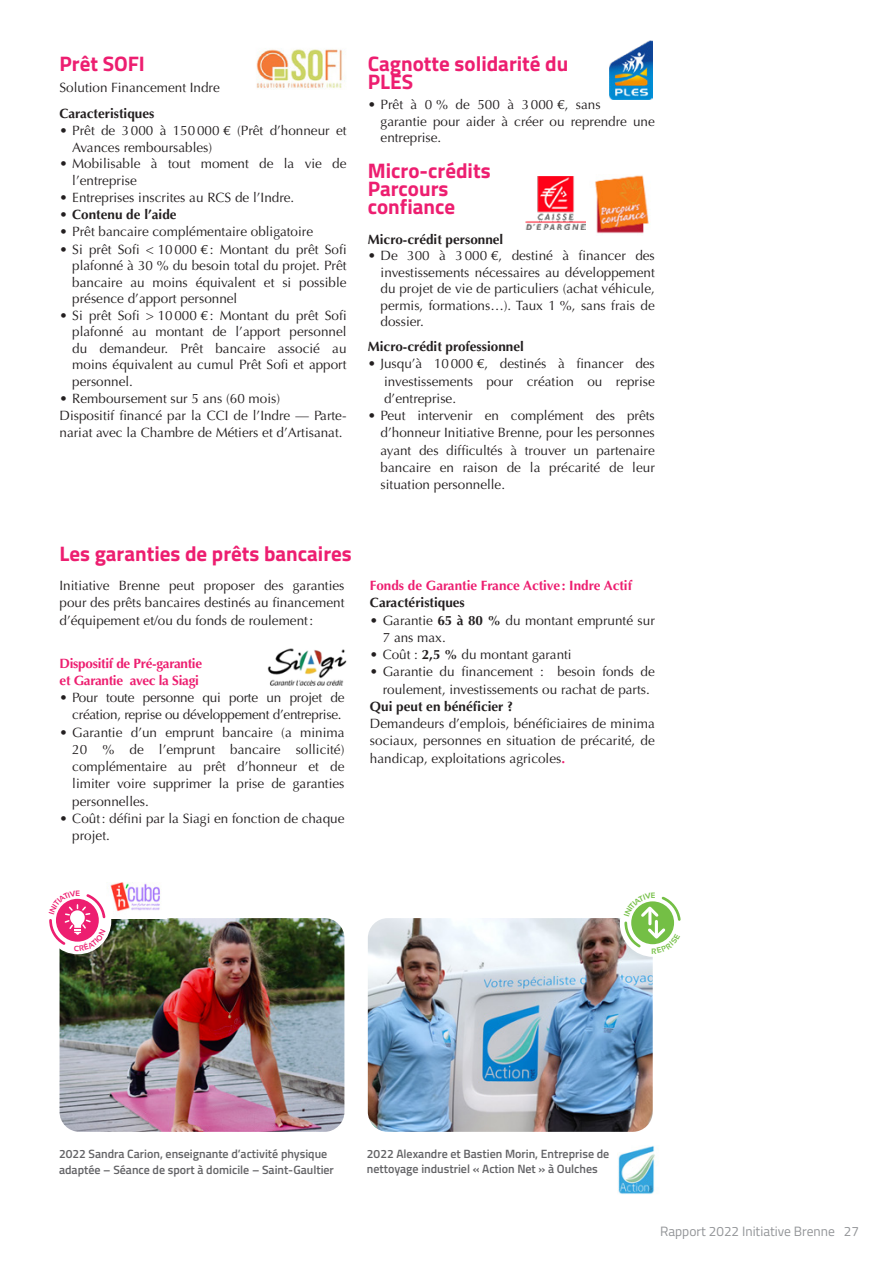
<style>
.page{position:relative;width:893px;height:1263px;background:#fff}
.page>*{position:absolute;margin:0;border:0;box-sizing:border-box;transform-origin:0 0}
.Style_de_paragraphe{font:700 21px/18px "Titillium Web";color:#ed1e70}
.Texte_rapport{font:13.5px/17.2px "Optima LT";color:#231f20;text-align:justify}
.Texte_rapport-2{font:700 13.5px "Optima LT";color:#231f20}
.Texte_rapport-3{font:13.5px/17.2px "Optima LT";letter-spacing:-.02em;color:#231f20;text-align:right}
.Texte_rapport-4{font:700 13.5px/17.2px "Optima LT";letter-spacing:-.02em;color:#ed1e70}
.Texte_rapport-5{font:700 13.5px "Optima LT";color:#ed1e70}
.t1{font:13.5px "Titillium Web";color:#939598}
.Texte_rapport-6{font:600 12px/15.8px "Titillium Web";color:#636366}
.Legende{font:600 12px/15px "Titillium Web";color:#636366}
.s1{font-weight:700}
.s2{font-weight:700;color:#ed1e70}
</style>
<div class="page">
<img style="left:60px;top:918px;width:284px;height:214px">
<img style="left:368px;top:918px;width:285px;height:214px">
<img style="left:526px;top:177px;width:59px;height:53px">
<img style="left:595px;top:175px;width:54px;height:59px">
<div style="left:620px;top:890px;width:66px;height:67px;background:#fff;border-radius:50%"></div>
<img style="left:267px;top:648px;width:80px;height:38px">
<img style="left:256px;top:48px;width:89px;height:42px">
<img style="left:609px;top:41px;width:44px;height:58px">
<div style="left:45px;top:887px;width:66px;height:67px;background:#fff;border-radius:50%"></div>
<img style="left:110px;top:882px;width:50px;height:30px">
<img style="left:617px;top:1146px;width:38px;height:48px">
<svg style="left:623px;top:896px;width:58px;height:58px"></svg>
<svg style="left:49px;top:894px;width:58px;height:57px"></svg>
<p class="Style_de_paragraphe" style="left:60px;top:53px;width:87px">Prêt SOFI</p>
<p class="Texte_rapport" style="left:60px;top:79px;width:162px">Solution Financement Indre</p>
<p class="Texte_rapport-2" style="left:60px;top:105px;width:96px">Caracteristiques</p>
<p class="Texte_rapport" style="left:72px;top:122px;width:276px;line-height:16.5px;text-indent:-13px">• Prêt de 3000 à 150000 € (Prêt d’honneur et<br>Avances remboursables)</p>
<p class="Texte_rapport" style="left:72px;top:155px;width:276px;line-height:16.5px;text-indent:-13px">• Mobilisable à tout moment de la vie de l’entreprise</p>
<p class="Texte_rapport" style="left:60px;top:189px;width:236px">• Entreprises inscrites au RCS de l’Indre.</p>
<p class="Texte_rapport-2" style="left:60px;top:207px;width:119px">• Contenu de l’aide</p>
<p class="Texte_rapport" style="left:60px;top:223px;width:255px">• Prêt bancaire complémentaire obligatoire</p>
<p class="Texte_rapport" style="left:72px;top:241px;width:276px;line-height:16.5px;text-indent:-13px">• Si prêt Sofi &lt; 10000 €: Montant du prêt Sofi plafonné à 30 % du besoin total du projet. Prêt bancaire au moins équivalent et si possible présence d’apport personnel</p>
<p class="Texte_rapport" style="left:72px;top:307px;width:276px;line-height:16.5px;text-indent:-13px">• Si prêt Sofi &gt; 10000 €: Montant du prêt Sofi plafonné au montant de l’apport personnel du demandeur. Prêt bancaire associé au moins équivalent au cumul Prêt Sofi et apport personnel.</p>
<p class="Texte_rapport" style="left:60px;top:390px;width:222px">• Remboursement sur 5 ans (60 mois)</p>
<p class="Texte_rapport" style="left:60px;top:407px;width:289px">Dispositif financé par la CCI de l’Indre — Parte&shy;nariat avec la Chambre de Métiers et d’Artisanat.</p>
<p class="Style_de_paragraphe" style="left:368px;top:53px;width:202px">Cagnotte solidarité du<br>PLES</p>
<p class="Texte_rapport" style="left:381px;top:97px;width:276px;line-height:16.5px;text-align:left;text-indent:-13px">• Prêt à 0 % de 500 à 3000 €, sans<br>garantie pour aider à créer ou reprendre une entreprise.</p>
<p class="Style_de_paragraphe" style="left:368px;top:160px;width:124px">Micro-crédits<br>Parcours confiance</p>
<p class="Texte_rapport-2" style="left:368px;top:231px;width:137px">Micro-crédit personnel</p>
<p class="Texte_rapport" style="left:381px;top:247px;width:276px;line-height:16.5px;text-indent:-13px">• De 300 à 3000 €, destiné à financer des investissements nécessaires au développement du projet de vie de particuliers (achat véhicule, permis, formations…). Taux 1 %, sans frais de dossier.</p>
<p class="Texte_rapport-2" style="left:368px;top:339px;width:158px">Micro-crédit professionnel</p>
<p class="Texte_rapport" style="left:384px;top:355px;width:272px;text-indent:-16px">• Jusqu’à 10000 €, destinés à financer des investissements pour création ou reprise d’entreprise.</p>
<p class="Texte_rapport" style="left:381px;top:407px;width:276px;text-indent:-13px">• Peut intervenir en complément des prêts d’honneur Initiative Brenne, pour les personnes ayant des difficultés à trouver un partenaire bancaire en raison de la précarité de leur situation personnelle.</p>
<p class="Style_de_paragraphe" style="left:60px;top:543px;width:294px">Les garanties de prêts bancaires</p>
<p class="Texte_rapport" style="left:60px;top:577px;width:286px">Initiative Brenne peut proposer des garanties pour des prêts bancaires destinés au financement d’équipement et/ou du fonds de roulement:</p>
<p class="Texte_rapport-4" style="left:60px;top:655px;width:144px">Dispositif de Pré-garantie et Garantie avec la Siagi</p>
<p class="Texte_rapport-3" style="left:60px;top:689px;width:286px">• Pour toute personne qui porte un projet de création, reprise ou développement d’entreprise.</p>
<p class="Texte_rapport" style="left:72px;top:724px;width:274px;text-indent:-13px">• Garantie d’un emprunt bancaire (a minima 20 % de l’emprunt bancaire sollicité) complémentaire au prêt d’honneur et de limiter voire supprimer la prise de garanties personnelles.</p>
<p class="Texte_rapport" style="left:72px;top:810px;width:274px;text-indent:-13px">• Coût: défini par la Siagi en fonction de chaque projet.</p>
<p class="Texte_rapport-5" style="left:370px;top:578px;width:263px">Fonds de Garantie France Active : Indre Actif</p>
<p class="Texte_rapport-2" style="left:370px;top:595px;width:96px">Caractéristiques</p>
<p class="Texte_rapport" style="left:383px;top:612px;width:274px;text-indent:-13px">• Garantie <span class="s1">65 à 80 %</span> du montant emprunté sur<br>7 ans max.</p>
<p class="Texte_rapport" style="left:370px;top:646px;width:203px">• Coût : <span class="s1">2,5 %</span> du montant garanti</p>
<p class="Texte_rapport" style="left:370px;top:663px;width:286px;text-align:center">• Garantie du financement : besoin fonds de roulement, investissements ou rachat de parts.</p>
<p class="Texte_rapport-2" style="left:370px;top:698px;width:145px">Qui peut en bénéficier ?</p>
<p class="Texte_rapport" style="left:370px;top:715px;width:286px">Demandeurs d’emplois, bénéficiaires de minima sociaux, personnes en situation de précarité, de handicap, exploitations agricoles<span class="s2">.</span></p>
<p class="Texte_rapport-6" style="left:59px;top:1145px;width:276px">2022 Sandra Carion, enseignante d’activité physique adaptée – Séance de sport à domicile – Saint-Gaultier</p>
<p class="Legende" style="left:367px;top:1146px;width:244px">2022 Alexandre et Bastien Morin, Entreprise de nettoyage industriel « Action Net » à Oulches</p>
<p class="t1" style="left:660px;top:1221px;width:200px">Rapport 2022 Initiative Brenne 27</p>
</div>
